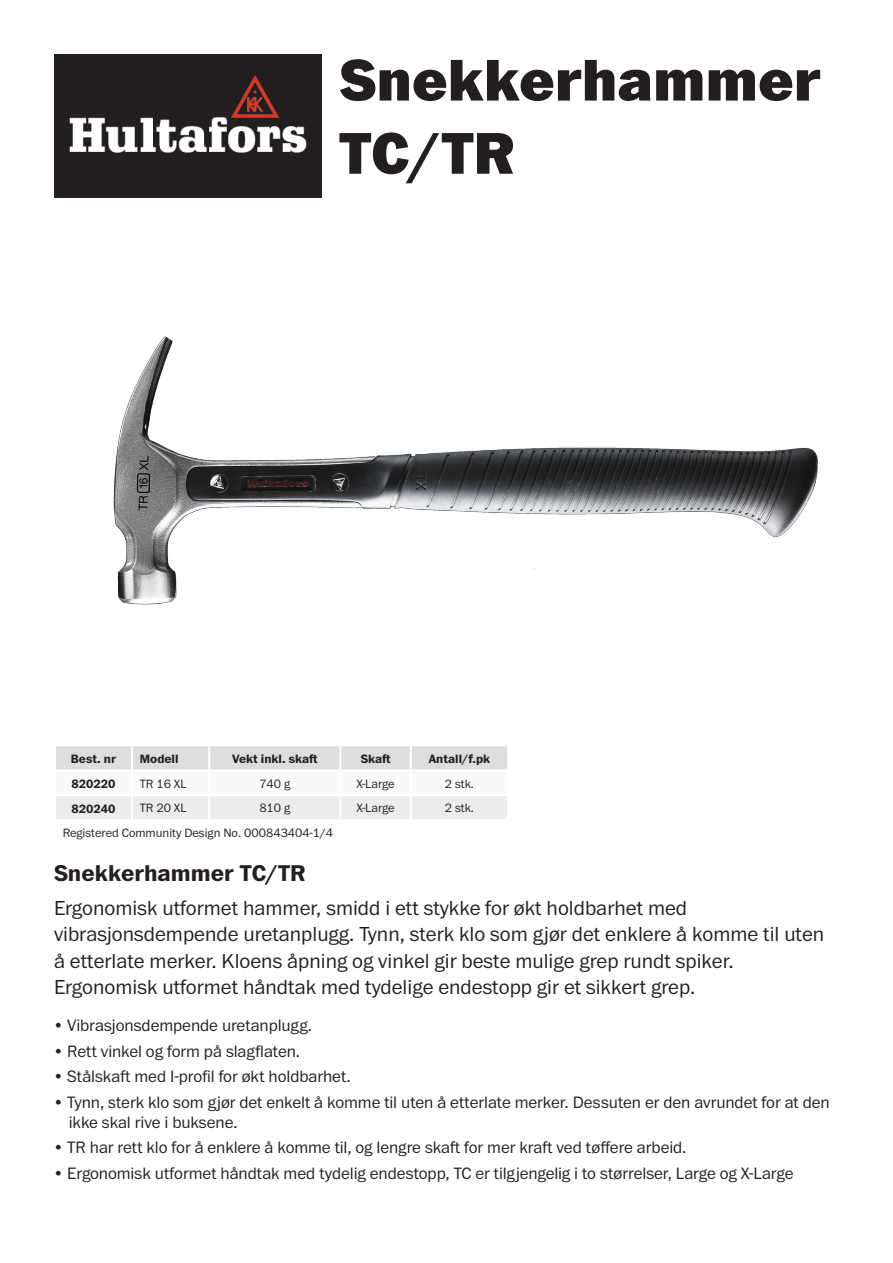
<style>
.page{position:relative;width:893px;height:1263px;background:#fff}
.page>*{position:absolute;margin:0;border:0;box-sizing:border-box;transform-origin:0 0}
.t1{font:900 60.9px/73.2px "Franklin ITC Pro";color:#231f20}
.t2{font:700 23.7px "Franklin ITC Pro";color:#231f20}
.t3{font:300 21px/26.2px "Franklin ITC Pro";color:#231f20}
.t4{font:300 17.1px/19.6px "Franklin ITC Pro";letter-spacing:-.005em;color:#231f20}
.t5{font:300 12.6px "Franklin ITC Pro";color:#231f20}
.t6{font:700 12.6px "Franklin ITC Pro";color:#231f20}
</style>
<div class="page">
<img style="left:54px;top:54px;width:268px;height:144px">
<img style="left:113px;top:336px;width:705px;height:269px">
<svg style="left:56px;top:746px;width:451px;height:73px"></svg>
<hr style="left:131px;top:771px;width:2px;height:23px;background:#fff">
<hr style="left:208px;top:771px;width:2px;height:23px;background:#fff">
<hr style="left:339px;top:771px;width:2px;height:23px;background:#fff">
<hr style="left:410px;top:771px;width:2px;height:23px;background:#fff">
<hr style="left:54px;top:794px;width:78px;height:2px;background:#fff">
<hr style="left:132px;top:794px;width:77px;height:2px;background:#fff">
<hr style="left:131px;top:796px;width:2px;height:23px;background:#fff">
<hr style="left:209px;top:794px;width:131px;height:2px;background:#fff">
<hr style="left:208px;top:796px;width:2px;height:23px;background:#fff">
<hr style="left:340px;top:794px;width:71px;height:2px;background:#fff">
<hr style="left:339px;top:796px;width:2px;height:23px;background:#fff">
<hr style="left:411px;top:794px;width:98px;height:2px;background:#fff">
<hr style="left:410px;top:796px;width:2px;height:23px;background:#fff">
<hr style="left:131px;top:746px;width:2px;height:23px;background:#fff">
<hr style="left:54px;top:769px;width:78px;height:2px;background:#fff">
<hr style="left:208px;top:746px;width:2px;height:23px;background:#fff">
<hr style="left:132px;top:769px;width:77px;height:2px;background:#fff">
<hr style="left:339px;top:746px;width:2px;height:23px;background:#fff">
<hr style="left:209px;top:769px;width:131px;height:2px;background:#fff">
<hr style="left:410px;top:746px;width:2px;height:23px;background:#fff">
<hr style="left:340px;top:769px;width:71px;height:2px;background:#fff">
<hr style="left:411px;top:769px;width:98px;height:2px;background:#fff">
<h1 class="t1" style="left:339px;top:46px;width:483px">Snekkerhammer<br>TC/TR</h1>
<p class="t6" style="left:71px;top:751px;width:47px">Best. nr</p>
<p class="t6" style="left:140px;top:751px;width:40px">Modell</p>
<p class="t6" style="left:232px;top:751px;width:87px">Vekt inkl. skaft</p>
<p class="t6" style="left:361px;top:751px;width:31px">Skaft</p>
<p class="t6" style="left:429px;top:751px;width:63px">Antall/f.pk</p>
<p class="t6" style="left:71px;top:776px;width:46px">820220</p>
<p class="t5" style="left:140px;top:777px;width:48px">TR 16 XL</p>
<p class="t5" style="left:259px;top:777px;width:32px">740 g</p>
<p class="t5" style="left:356px;top:777px;width:40px">X-Large</p>
<p class="t5" style="left:445px;top:777px;width:31px">2 stk.</p>
<p class="t6" style="left:71px;top:801px;width:46px">820240</p>
<p class="t5" style="left:140px;top:801px;width:48px">TR 20 XL</p>
<p class="t5" style="left:259px;top:801px;width:32px">810 g</p>
<p class="t5" style="left:356px;top:801px;width:40px">X-Large</p>
<p class="t5" style="left:445px;top:801px;width:31px">2 stk.</p>
<p class="t5" style="left:63px;top:826px;width:272px">Registered Community Design No. 000843404-1/4</p>
<h2 class="t2" style="left:54px;top:860px;width:253px">Snekkerhammer TC/TR</h2>
<p class="t3" style="left:54px;top:896px;width:772px">Ergonomisk utformet hammer, smidd i ett stykke for økt holdbarhet med vibrasjonsdempende uretanplugg. Tynn, sterk klo som gjør det enklere å komme til uten å etterlate merker. Kloens åpning og vinkel gir beste mulige grep rundt spiker.<br>Ergonomisk utformet håndtak med tydelige endestopp gir et sikkert grep.</p>
<p class="t4" style="left:54px;top:1016px;width:260px">• Vibrasjonsdempende uretanplugg.</p>
<p class="t4" style="left:54px;top:1041px;width:248px">• Rett vinkel og form på slagflaten.</p>
<p class="t4" style="left:54px;top:1067px;width:298px">• Stålskaft med I-profil for økt holdbarhet.</p>
<p class="t4" style="left:69px;top:1093px;width:762px;text-indent:-15px">• Tynn, sterk klo som gjør det enkelt å komme til uten å etterlate merker. Dessuten er den avrundet for at den ikke skal rive i buksene.</p>
<p class="t4" style="left:54px;top:1138px;width:634px">• TR har rett klo for å enklere å komme til, og lengre skaft for mer kraft ved tøffere arbeid.</p>
<p class="t4" style="left:54px;top:1164px;width:741px">• Ergonomisk utformet håndtak med tydelig endestopp, TC er tilgjengelig i to størrelser, Large og X-Large</p>
</div>
